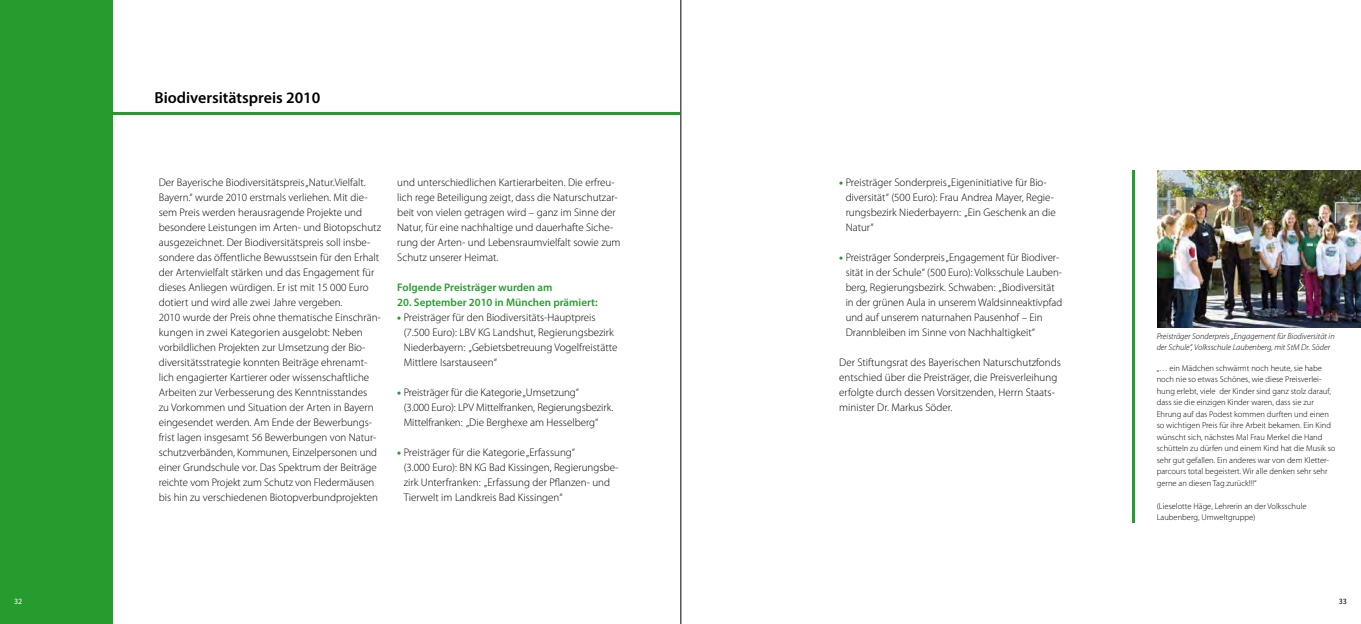
<style>
.page{position:relative;width:1361px;height:624px;background:#fff}
.page>*{position:absolute;margin:0;border:0;box-sizing:border-box;transform-origin:0 0}
.t1{font:600 16px "Myriad Pro";color:#000}
.t2{font:300 11px/15px "Myriad Pro";color:#000}
.t3{font:600 11px "Myriad Pro";color:#279c2e}
.t4{font:300 8.5px/11.5px "Myriad Pro";color:#000}
.t5{font:italic 300 8.5px/11.7px "Myriad Pro";color:#000}
.t6{font:8px "Myriad Pro";color:#fff}
.t7{font:8px "Myriad Pro";color:#000}
.s1{font-weight:900;color:#279c2e}
</style>
<div class="page">
<div style="left:0;top:0;width:113px;height:624px;background:#279c2e"></div>
<hr style="left:112px;top:112px;width:868px;height:3px;background:#279c2e">
<hr style="left:1132px;top:170px;width:3px;height:353px;background:#279c2e">
<div style="left:680px;top:13px;width:318px;height:109px;background:#fff"></div>
<hr style="left:680px;top:0;width:1px;height:624px;background:#000">
<img style="left:1157px;top:170px;width:204px;height:157px">
<h2 class="t1" style="left:154px;top:87px;width:167px">Biodiversitätspreis 2010</h2>
<p class="t2" style="left:159px;top:175px;width:224px">Der Bayerische Biodiversitätspreis „Natur.Vielfalt.<br>Bayern.“ wurde 2010 erstmals verliehen. Mit die&shy;sem Preis werden herausragende Projekte und besondere Leistungen im Arten- und Biotopschutz ausgezeichnet. Der Biodiversitätspreis soll insbe&shy;sondere das öffentliche Bewusstsein für den Erhalt der Artenvielfalt stärken und das Engagement für dieses Anliegen würdigen. Er ist mit 15 000 Euro dotiert und wird alle zwei Jahre vergeben.</p>
<p class="t2" style="left:159px;top:310px;width:224px">2010 wurde der Preis ohne thematische Einschrän&shy;kungen in zwei Kategorien ausgelobt: Neben vorbildlichen Projekten zur Umsetzung der Bio&shy;diversitätsstrategie konnten Beiträge ehrenamt&shy;lich engagierter Kartierer oder wissenschaftliche Arbeiten zur Verbesserung des Kenntnisstandes<br>zu Vorkommen und Situation der Arten in Bayern eingesendet werden. Am Ende der Bewerbungs&shy;frist lagen insgesamt 56 Bewerbungen von Natur&shy;schutzverbänden, Kommunen, Einzelpersonen und einer Grundschule vor. Das Spektrum der Beiträge reichte vom Projekt zum Schutz von Fledermäusen bis hin zu verschiedenen Biotopverbundprojekten</p>
<p class="t2" style="left:397px;top:175px;width:225px">und unterschiedlichen Kartierarbeiten. Die erfreu&shy;lich rege Beteiligung zeigt, dass die Naturschutzar&shy;beit von vielen getragen wird – ganz im Sinne der Natur, für eine nachhaltige und dauerhafte Siche&shy;rung der Arten- und Lebensraumvielfalt sowie zum Schutz unserer Heimat.</p>
<h3 class="t3" style="left:397px;top:280px;width:157px">Folgende Preisträger wurden am</h3>
<h3 class="t3" style="left:397px;top:295px;width:202px">20. September 2010 in München prämiert:</h3>
<p class="t2" style="left:404px;top:310px;width:215px;text-indent:-6px"><span class="s1">•</span> Preisträger für den Biodiversitäts-Hauptpreis (7.500 Euro): LBV KG Landshut, Regierungsbezirk Niederbayern: „Gebietsbetreuung Vogelfreistätte Mittlere Isarstauseen“</p>
<p class="t2" style="left:404px;top:385px;width:211px;text-indent:-6px"><span class="s1">•</span> Preisträger für die Kategorie „Umsetzung“<br>(3.000 Euro): LPV Mittelfranken, Regierungsbezirk.<br>Mittelfranken: „Die Berghexe am Hesselberg“</p>
<p class="t2" style="left:404px;top:445px;width:216px;text-indent:-6px"><span class="s1">•</span> Preisträger für die Kategorie „Erfassung“<br>(3.000 Euro): BN KG Bad Kissingen, Regierungsbe&shy;zirk Unterfranken: „Erfassung der Pflanzen- und Tierwelt im Landkreis Bad Kissingen“</p>
<p class="t2" style="left:845px;top:175px;width:212px;text-indent:-6px"><span class="s1">•</span> Preisträger Sonderpreis „Eigeninitiative für Bio&shy;diversität“ (500 Euro): Frau Andrea Mayer, Regie&shy;rungsbezirk Niederbayern: „Ein Geschenk an die Natur“</p>
<p class="t2" style="left:845px;top:250px;width:218px;text-indent:-6px"><span class="s1">•</span> Preisträger Sonderpreis „Engagement für Biodiver&shy;sität in der Schule“ (500 Euro): Volksschule Lauben&shy;berg, Regierungsbezirk. Schwaben: „Biodiversität in der grünen Aula in unserem Waldsinneaktivpfad und auf unserem naturnahen Pausenhof – Ein Drannbleiben im Sinne von Nachhaltigkeit“</p>
<p class="t2" style="left:839px;top:355px;width:223px">Der Stiftungsrat des Bayerischen Naturschutzfonds entschied über die Preisträger, die Preisverleihung erfolgte durch dessen Vorsitzenden, Herrn Staats&shy;minister Dr. Markus Söder.</p>
<p class="t5" style="left:1156px;top:330px;width:180px">Preisträger Sonderpreis „Engagement für Biodiversität in der Schule“, Volksschule Laubenberg, mit StM Dr. Söder</p>
<p class="t4" style="left:1156px;top:362px;width:180px">„… ein Mädchen schwärmt noch heute, sie habe noch nie so etwas Schönes, wie diese Preisverlei&shy;hung erlebt, viele der Kinder sind ganz stolz darauf, dass sie die einzigen Kinder waren, dass sie zur Ehrung auf das Podest kommen durften und einen so wichtigen Preis für ihre Arbeit bekamen. Ein Kind wünscht sich, nächstes Mal Frau Merkel die Hand schütteln zu dürfen und einem Kind hat die Musik so sehr gut gefallen. Ein anderes war von dem Kletter&shy;parcours total begeistert. Wir alle denken sehr sehr gerne an diesen Tag zurück!!!“</p>
<p class="t4" style="left:1156px;top:500px;width:151px">(Lieselotte Häge, Lehrerin an der Volksschule<br>Laubenberg, Umweltgruppe)</p>
<p class="t6" style="left:14px;top:596px;width:10px">32</p>
<p class="t7" style="left:1338px;top:596px;width:10px">33</p>
</div>
